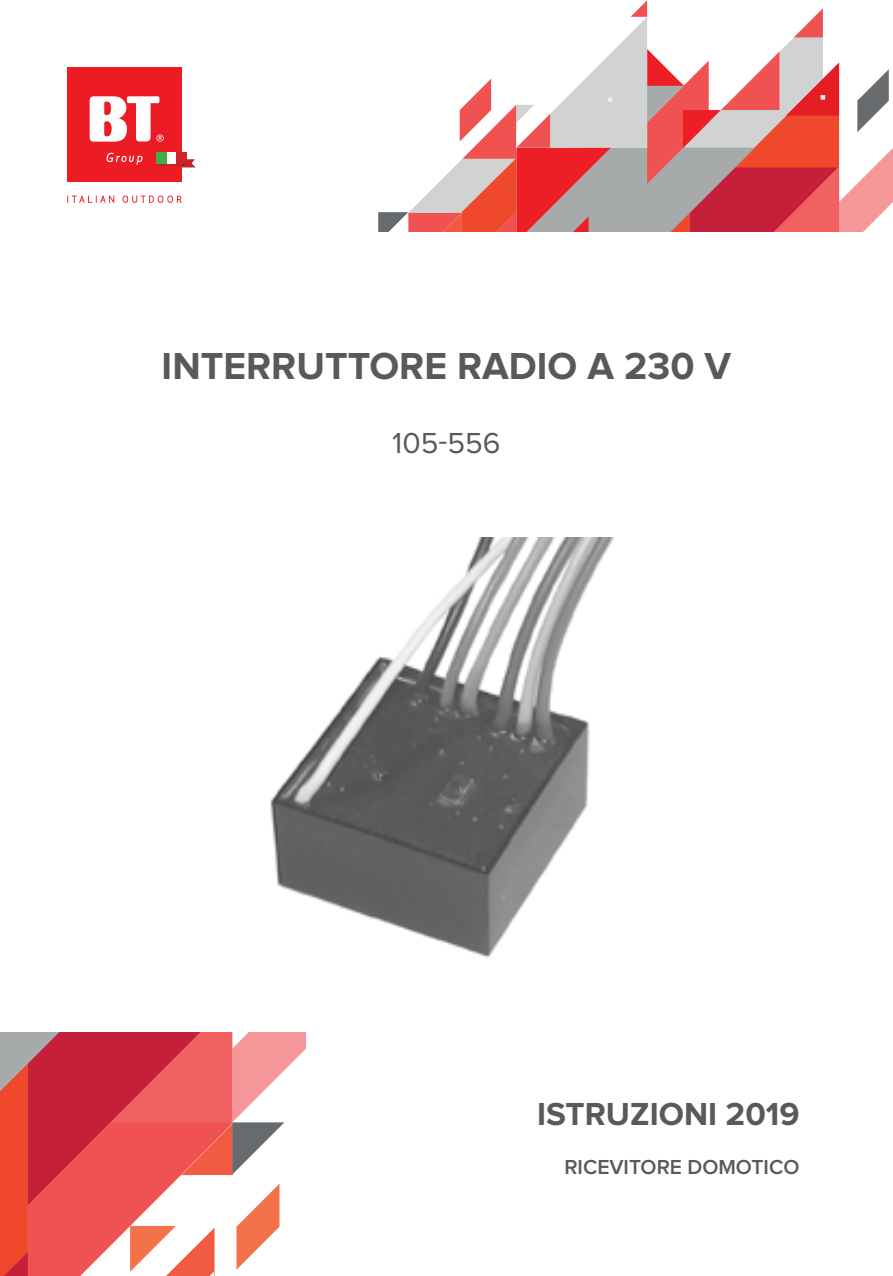
<style>
.page{position:relative;width:893px;height:1276px;background:#fff}
.page>*{position:absolute;margin:0;border:0;box-sizing:border-box;transform-origin:0 0}
.t1{font:700 39px "Proxima Nova";color:#58595b}
.t2{font:700 33px "Proxima Nova";color:#58595b}
.t3{font:30px "Proxima Nova";color:#58595b}
.t4{font:600 21px "Proxima Nova";color:#58595b}
</style>
<div class="page">
<svg style="left:182px;top:159px;width:13px;height:8px"></svg>
<div style="left:67px;top:67px;width:115px;height:115px;background:#ed1c24"></div>
<svg style="left:90px;top:96px;width:74px;height:46px"></svg>
<svg style="left:107px;top:153px;width:35px;height:12px"></svg>
<div style="left:158px;top:154px;width:24px;height:12px;background:#be242d"></div>
<div style="left:167px;top:153px;width:10px;height:11px;background:#fff"></div>
<div style="left:177px;top:153px;width:10px;height:11px;background:#d0242a"></div>
<svg style="left:67px;top:195px;width:115px;height:8px"></svg>
<div style="left:156px;top:153px;width:11px;height:11px;background:#41ad49"></div>
<svg style="left:0;top:1032px;width:306px;height:244px"></svg>
<svg style="left:378px;top:0;width:515px;height:232px"></svg>
<img style="left:270px;top:537px;width:344px;height:421px">
<p class="t1" style="left:162px;top:349px;width:571px">INTERRUTTORE RADIO A 230 V</p>
<p class="t3" style="left:392px;top:429px;width:110px">105-556</p>
<p class="t2" style="left:537px;top:1099px;width:264px">ISTRUZIONI 2019</p>
<p class="t4" style="left:564px;top:1158px;width:237px">RICEVITORE DOMOTICO</p>
</div>
